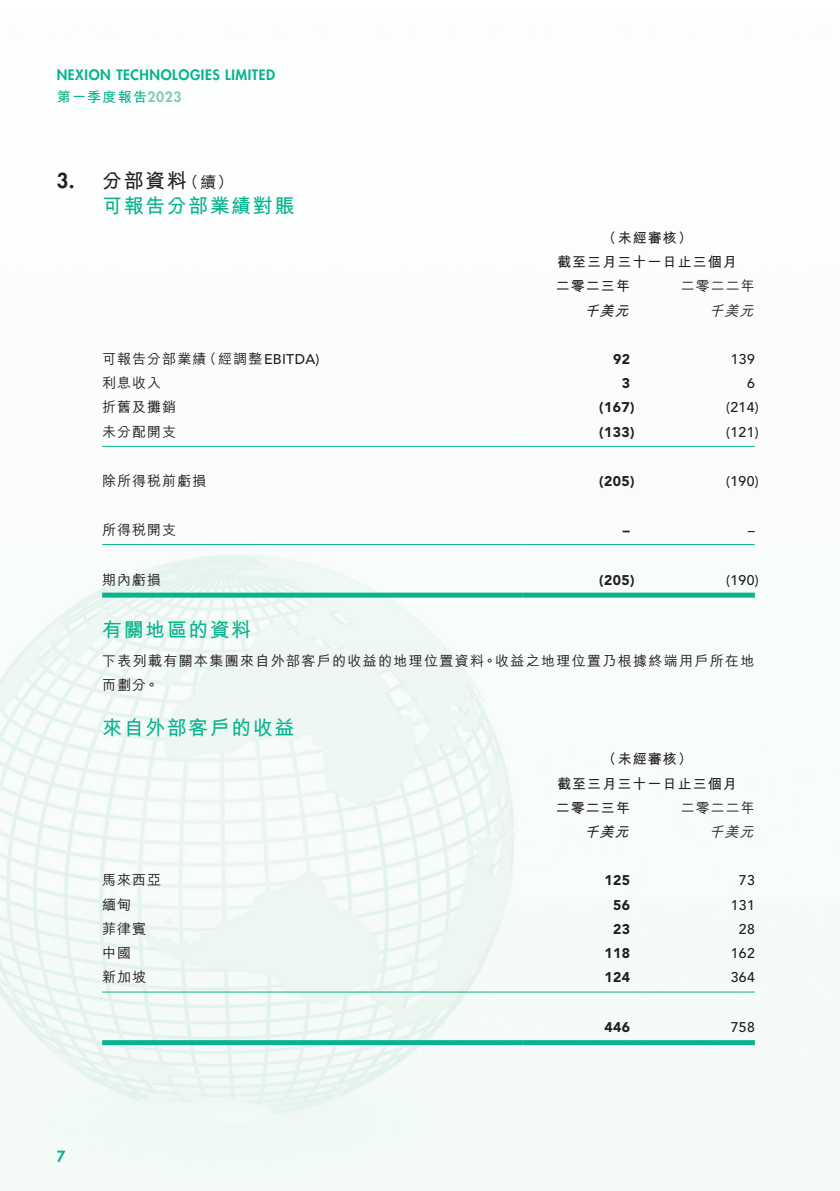
<style>
.page{position:relative;width:840px;height:1191px;background:#fff}
.page>*{position:absolute;margin:0;border:0;box-sizing:border-box;transform-origin:0 0}
.t1{font:700 20px/25.2px "M Hei HK";letter-spacing:.075em;color:#09b38d}
.t2{font:800 15px "Futura Std";color:#09b38d}
.t3{font:500 14px "M Hei HK";letter-spacing:.075em;color:#231f20}
.t4{font:500 14px/24.2px "M Hei HK";letter-spacing:.095em;color:#231f20}
.t5{font:700 14px/24.2px "M Hei HK";letter-spacing:.075em;color:#231f20}
.t6{font:500 14px "Avenir LT Std";letter-spacing:.025em;color:#231f20}
.t7{font:900 14px "Avenir LT Std";letter-spacing:.025em;color:#231f20}
.t8{font:800 14px "Futura Std";letter-spacing:.04em;color:#09b38d}
.t9{font:700 14px "M Hei HK";letter-spacing:.09em;color:#09b38d}
.t10{font:italic 700 14px "M Hei HK";color:#231f20}
.t11{font:italic 500 14px "M Hei HK";color:#231f20}
.s1{font-family:"Futura Std";font-weight:800;color:#82ccb5}
.s2{font-family:"Futura Std";font-weight:800;color:#231f20}
.s3{color:#231f20}
.s4{font-weight:500;font-size:16px;color:#231f20}
.s5{font-family:"Avenir LT Std"}
</style>
<div class="page">
<img style="left:0;top:445px;width:839px;height:746px">
<hr style="left:102px;top:446px;width:420px;height:1px;background:#09b38d">
<hr style="left:522px;top:446px;width:124px;height:1px;background:#09b38d">
<hr style="left:646px;top:446px;width:108px;height:1px;background:#09b38d">
<hr style="left:102px;top:544px;width:420px;height:1px;background:#09b38d">
<hr style="left:522px;top:544px;width:124px;height:1px;background:#09b38d">
<hr style="left:646px;top:544px;width:108px;height:1px;background:#09b38d">
<div style="left:102px;top:592px;width:420px;height:5px;background:#09b38d"></div>
<div style="left:522px;top:592px;width:124px;height:5px;background:#09b38d"></div>
<div style="left:646px;top:592px;width:108px;height:5px;background:#09b38d"></div>
<hr style="left:102px;top:991px;width:420px;height:1px;background:#09b38d">
<hr style="left:522px;top:991px;width:124px;height:1px;background:#09b38d">
<hr style="left:646px;top:991px;width:108px;height:1px;background:#09b38d">
<div style="left:102px;top:1040px;width:420px;height:5px;background:#09b38d"></div>
<div style="left:522px;top:1040px;width:124px;height:5px;background:#09b38d"></div>
<div style="left:646px;top:1040px;width:108px;height:5px;background:#09b38d"></div>
<p class="t8" style="left:57px;top:66px;width:220px">NEXION TECHNOLOGIES LIMITED</p>
<p class="t9" style="left:57px;top:86px;width:126px">第一季度報告<span class="s1">2023</span></p>
<h1 class="t1" style="left:102px;top:166px;width:193px;text-indent:-45px"><span class="s2">3.</span> <span class="s3">分部資料</span><span class="s4">（續）<br></span>可報告分部業績對賬</h1>
<p class="t5" style="left:555px;top:224px;width:182px;text-indent:46px">（未經審核）<br>截至三月三十一日止三個月二零二三年</p>
<p class="t3" style="left:680px;top:276px;width:76px">二零二二年</p>
<p class="t10" style="left:584px;top:300px;width:50px">千美元</p>
<p class="t11" style="left:709px;top:300px;width:50px">千美元</p>
<p class="t3" style="left:102px;top:349px;width:219px">可報告分部業績（經調整<span class="s5">EBITDA)</span></p>
<p class="t7" style="left:612px;top:350px;width:18px">92</p>
<p class="t6" style="left:730px;top:351px;width:25px">139</p>
<p class="t3" style="left:102px;top:373px;width:61px">利息收入</p>
<p class="t7" style="left:621px;top:375px;width:10px">3</p>
<p class="t6" style="left:746px;top:375px;width:9px">6</p>
<p class="t3" style="left:102px;top:397px;width:76px">折舊及攤銷</p>
<p class="t7" style="left:599px;top:399px;width:37px">(167)</p>
<p class="t6" style="left:725px;top:399px;width:34px">(214)</p>
<p class="t3" style="left:102px;top:421px;width:76px">未分配開支</p>
<p class="t7" style="left:599px;top:423px;width:37px">(133)</p>
<p class="t6" style="left:725px;top:424px;width:34px">(121)</p>
<p class="t3" style="left:102px;top:471px;width:106px">除所得稅前虧損</p>
<p class="t7" style="left:599px;top:473px;width:37px">(205)</p>
<p class="t6" style="left:725px;top:473px;width:34px">(190)</p>
<p class="t3" style="left:102px;top:519px;width:76px">所得稅開支</p>
<p class="t7" style="left:622px;top:521px;width:8px">–</p>
<p class="t6" style="left:747px;top:522px;width:8px">–</p>
<p class="t3" style="left:102px;top:569px;width:61px">期內虧損</p>
<p class="t7" style="left:599px;top:571px;width:37px">(205)</p>
<p class="t6" style="left:725px;top:571px;width:34px">(190)</p>
<h1 class="t1" style="left:102px;top:615px;width:151px">有關地區的資料</h1>
<p class="t4" style="left:102px;top:647px;width:653px">下表列載有關本集團來自外部客戶的收益的地理位置資料。收益之地理位置乃根據終端用戶所在地而劃分。</p>
<h1 class="t1" style="left:102px;top:713px;width:193px">來自外部客戶的收益</h1>
<p class="t5" style="left:555px;top:746px;width:182px;text-indent:46px">（未經審核）<br>截至三月三十一日止三個月二零二三年</p>
<p class="t3" style="left:680px;top:797px;width:76px">二零二二年</p>
<p class="t10" style="left:584px;top:821px;width:50px">千美元</p>
<p class="t11" style="left:709px;top:821px;width:50px">千美元</p>
<p class="t3" style="left:102px;top:870px;width:61px">馬來西亞</p>
<p class="t7" style="left:604px;top:872px;width:27px">125</p>
<p class="t6" style="left:738px;top:872px;width:17px">73</p>
<p class="t3" style="left:102px;top:894px;width:31px">緬甸</p>
<p class="t7" style="left:612px;top:896px;width:18px">56</p>
<p class="t6" style="left:730px;top:896px;width:25px">131</p>
<p class="t3" style="left:102px;top:918px;width:46px">菲律賓</p>
<p class="t7" style="left:612px;top:920px;width:18px">23</p>
<p class="t6" style="left:738px;top:921px;width:17px">28</p>
<p class="t3" style="left:102px;top:942px;width:31px">中國</p>
<p class="t7" style="left:604px;top:944px;width:27px">118</p>
<p class="t6" style="left:730px;top:945px;width:25px">162</p>
<p class="t3" style="left:102px;top:967px;width:46px">新加坡</p>
<p class="t7" style="left:604px;top:969px;width:27px">124</p>
<p class="t6" style="left:730px;top:969px;width:25px">364</p>
<p class="t7" style="left:604px;top:1018px;width:27px">446</p>
<p class="t6" style="left:730px;top:1019px;width:25px">758</p>
<p class="t2" style="left:57px;top:1146px;width:10px">7</p>
</div>
